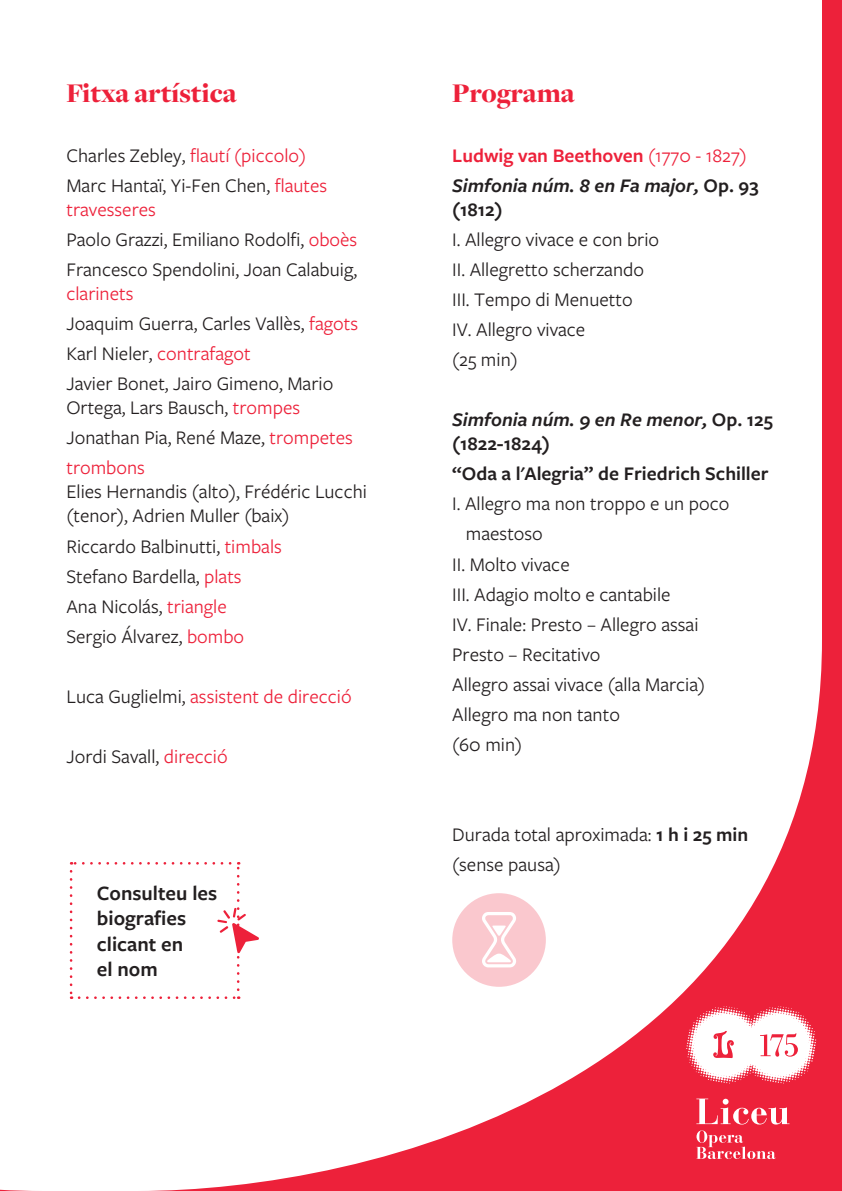
<style>
.page{position:relative;width:842px;height:1191px;background:#ed213a}
.page>*{position:absolute;margin:0;border:0;box-sizing:border-box;transform-origin:0 0}
.t1{font:900 28px "Freight Disp Pro";letter-spacing:-.005em;color:#ed213a}
.t2{font:600 21.2px/25.4px "Freight Sans Pro";color:#231f20}
.t3{font:20px/30px "Freight Sans Pro";color:#231f20}
.t4{font:italic 600 20px/30px "Freight Sans Pro";color:#231f20}
.t5{font:600 20px "Freight Sans Pro";color:#231f20}
.t6{font:20px "Freight Sans Pro";color:#ed213a}
.s1{color:#ed213a}
.s2{color:#231f20}
.s3{font-style:normal;color:#ed213a}
.s4{font-weight:400;font-style:normal;color:#ed213a}
.s5{font-style:normal}
.s6{font-weight:600}
</style>
<div class="page">
<div style="left:0;top:0;width:822px;height:1191px;background:#fff"></div>
<svg style="left:696px;top:1098px;width:93px;height:26px"></svg>
<svg style="left:696px;top:1130px;width:79px;height:29px"></svg>
<svg style="left:686px;top:1006px;width:130px;height:77px"></svg>
<svg style="left:452px;top:893px;width:94px;height:93px;background:#fbd8dc"></svg>
<div style="left:70px;top:862px;width:189px;height:137px;background:#fff"></div>
<h1 class="t1" style="left:66px;top:75px;width:172px">Fitxa artística</h1>
<p class="t3" style="left:66px;top:140px;width:262px">Charles Zebley, <span class="s1">flautí (piccolo)<br></span>Marc Hantaï, Yi-Fen Chen, <span class="s1">flautes</span></p>
<p class="t3" style="left:66px;top:194px;width:292px"><span class="s1">travesseres<br></span>Paolo Grazzi, Emiliano Rodolfi, <span class="s1">oboès<br></span>Francesco Spendolini, Joan Calabuig,</p>
<p class="t3" style="left:66px;top:278px;width:293px"><span class="s1">clarinets<br></span>Joaquim Guerra, Carles Vallès, <span class="s1">fagots<br></span>Karl Nieler, <span class="s1">contrafagot<br></span>Javier Bonet, Jairo Gimeno, Mario</p>
<p class="t3" style="left:66px;top:392px;width:288px">Ortega, Lars Bausch, <span class="s1">trompes<br></span>Jonathan Pia, René Maze, <span class="s1">trompetes trombons</span></p>
<p class="t3" style="left:66px;top:479px;width:302px;line-height:24px">Elies Hernandis (alto), Frédéric Lucchi (tenor), Adrien Muller (baix)</p>
<p class="t3" style="left:66px;top:530px;width:217px">Riccardo Balbinutti, <span class="s1">timbals<br></span>Stefano Bardella, <span class="s1">plats<br></span>Ana Nicolás, <span class="s1">triangle<br></span>Sergio Álvarez, <span class="s1">bombo</span></p>
<p class="t6" style="left:66px;top:682px;width:287px"><span class="s2">Luca Guglielmi,</span> assistent de direcció</p>
<p class="t3" style="left:66px;top:740px;width:163px">Jordi Savall, <span class="s1">direcció</span></p>
<p class="t2" style="left:97px;top:879px;width:122px">Consulteu les biografies clicant en<br>el nom</p>
<h1 class="t1" style="left:452px;top:75px;width:124px">Programa</h1>
<p class="t4" style="left:452px;top:140px;width:308px"><span class="s3">Ludwig van Beethoven</span> <span class="s4">(1770 - 1827)<br></span>Simfonia núm. 8 en Fa major, <span class="s5">Op. 93</span></p>
<p class="t5" style="left:452px;top:196px;width:52px">(1812)</p>
<p class="t3" style="left:452px;top:224px;width:208px">I. Allegro vivace e con brio<br>II. Allegretto scherzando<br>III. Tempo di Menuetto<br>IV. Allegro vivace<br>(25 min)</p>
<p class="t4" style="left:452px;top:407px;width:322px;line-height:24px">Simfonia núm. 9 en Re menor, <span class="s5">Op. 125 (1822-1824)</span></p>
<p class="t5" style="left:452px;top:460px;width:318px">“Oda a l'Alegria” de Friedrich Schiller</p>
<p class="t3" style="left:452px;top:488px;width:279px">I. Allegro ma non troppo e un poco</p>
<p class="t3" style="left:466px;top:518px;width:78px">maestoso</p>
<p class="t3" style="left:452px;top:548px;width:119px">II. Molto vivace</p>
<p class="t3" style="left:452px;top:578px;width:220px">III. Adagio molto e cantabile</p>
<p class="t3" style="left:452px;top:608px;width:248px">IV. Finale: Presto – Allegro assai</p>
<p class="t3" style="left:452px;top:638px;width:150px">Presto – Recitativo</p>
<p class="t3" style="left:452px;top:668px;width:254px">Allegro assai vivace (alla Marcia)</p>
<p class="t3" style="left:452px;top:698px;width:169px">Allegro ma non tanto</p>
<p class="t3" style="left:452px;top:728px;width:71px">(60 min)</p>
<p class="t3" style="left:452px;top:818px;width:298px">Durada total aproximada: <span class="s6">1 h i 25 min </span>(sense pausa)</p>
</div>
